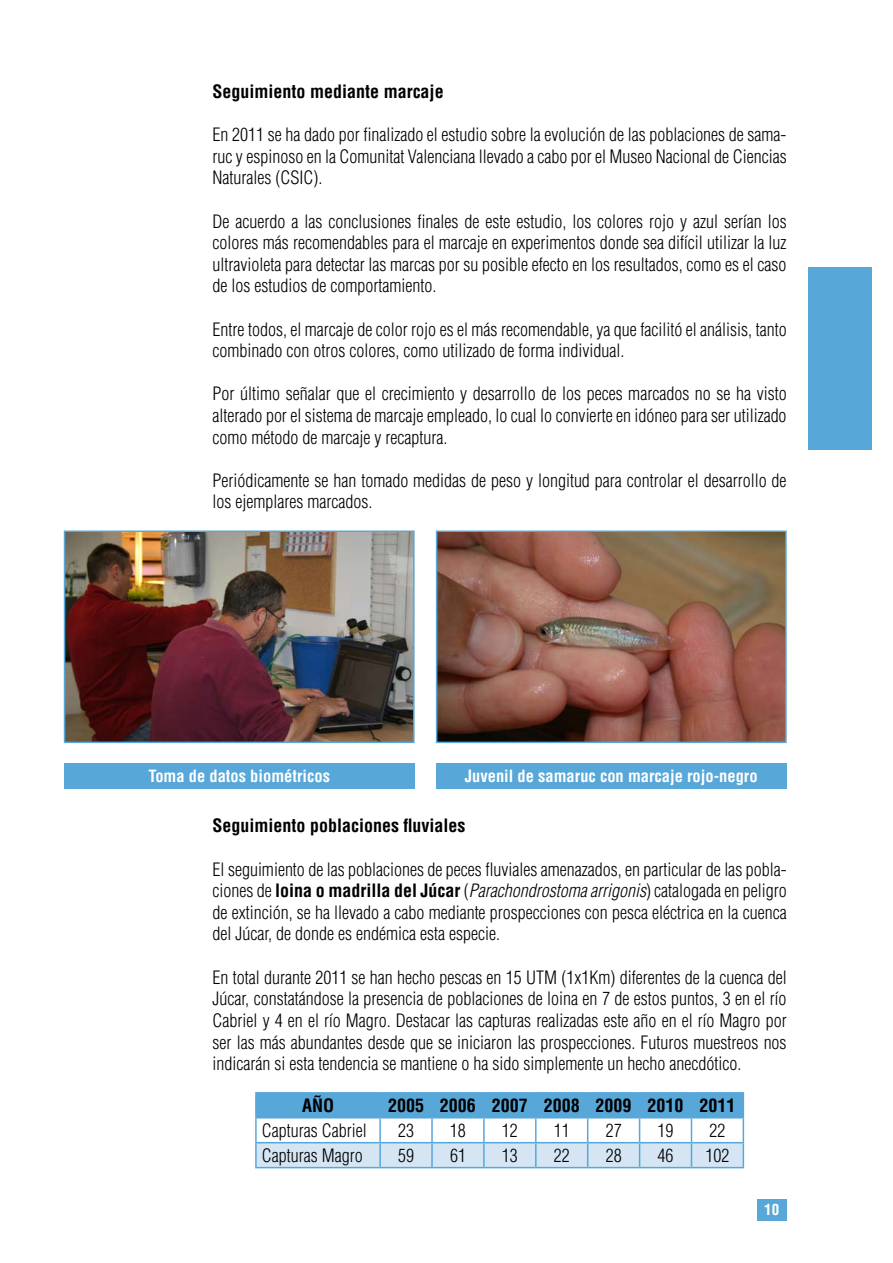
<style>
.page{position:relative;width:893px;height:1263px;background:#fff}
.page>*{position:absolute;margin:0;border:0;box-sizing:border-box;transform-origin:0 0}
.t1{font:300 condensed 18px/21.6px "Helvetica LT Std";color:#000;text-align:justify}
.t2{font:700 condensed 18px "Helvetica LT Std";color:#000}
.t3{font:700 condensed 16.5px "Helvetica LT Std";color:#fff}
.t4{font:700 condensed 15px "Helvetica LT Std";color:#fff}
.s1{font-weight:700}
.s2{font-style:italic}
</style>
<div class="page">
<div style="left:757px;top:1199px;width:30px;height:21px;background:#57a7d9"></div>
<div style="left:808px;top:267px;width:64px;height:182px;background:#57a7d9"></div>
<img style="left:67px;top:533px;width:345px;height:207px">
<div style="left:64px;top:530px;width:351px;height:213px;border:2px solid #57a7d9"></div>
<div style="left:64px;top:764px;width:351px;height:25px;background:#57a7d9"></div>
<img style="left:439px;top:533px;width:345px;height:207px">
<div style="left:436px;top:530px;width:351px;height:213px;border:2px solid #57a7d9"></div>
<div style="left:436px;top:764px;width:351px;height:25px;background:#57a7d9"></div>
<hr style="left:255px;top:1092px;width:125px;height:1px;background:#57a7d9">
<hr style="left:255px;top:1093px;width:2px;height:24px;background:#57a7d9">
<hr style="left:380px;top:1092px;width:52px;height:1px;background:#57a7d9">
<hr style="left:432px;top:1092px;width:52px;height:1px;background:#57a7d9">
<hr style="left:484px;top:1092px;width:52px;height:1px;background:#57a7d9">
<hr style="left:536px;top:1092px;width:52px;height:1px;background:#57a7d9">
<hr style="left:588px;top:1092px;width:52px;height:1px;background:#57a7d9">
<hr style="left:640px;top:1092px;width:51px;height:1px;background:#57a7d9">
<hr style="left:691px;top:1092px;width:53px;height:1px;background:#57a7d9">
<hr style="left:255px;top:1117px;width:125px;height:1px;background:#57a7d9">
<hr style="left:255px;top:1118px;width:2px;height:24px;background:#57a7d9">
<hr style="left:255px;top:1142px;width:125px;height:1px;background:#57a7d9">
<hr style="left:255px;top:1143px;width:2px;height:24px;background:#57a7d9">
<svg style="left:256px;top:1093px;width:488px;height:74px"></svg>
<hr style="left:255px;top:1167px;width:125px;height:1px;background:#57a7d9">
<hr style="left:380px;top:1167px;width:52px;height:1px;background:#57a7d9">
<hr style="left:432px;top:1167px;width:52px;height:1px;background:#57a7d9">
<hr style="left:484px;top:1167px;width:52px;height:1px;background:#57a7d9">
<hr style="left:536px;top:1167px;width:52px;height:1px;background:#57a7d9">
<hr style="left:588px;top:1167px;width:52px;height:1px;background:#57a7d9">
<hr style="left:640px;top:1167px;width:51px;height:1px;background:#57a7d9">
<hr style="left:691px;top:1167px;width:53px;height:1px;background:#57a7d9">
<p class="t2" style="left:213px;top:80px;width:233px">Seguimiento mediante marcaje</p>
<p class="t1" style="left:213px;top:124px;width:576px">En 2011 se ha dado por finalizado el estudio sobre la evolución de las poblaciones de sama&shy;ruc y espinoso en la Comunitat Valenciana llevado a cabo por el Museo Nacional de Ciencias Naturales (CSIC).</p>
<p class="t1" style="left:213px;top:210px;width:576px">De acuerdo a las conclusiones finales de este estudio, los colores rojo y azul serían los colores más recomendables para el marcaje en experimentos donde sea difícil utilizar la luz ultravioleta para detectar las marcas por su posible efecto en los resultados, como es el caso de los estudios de comportamiento.</p>
<p class="t1" style="left:213px;top:318px;width:576px">Entre todos, el marcaje de color rojo es el más recomendable, ya que facilitó el análisis, tanto combinado con otros colores, como utilizado de forma individual.</p>
<p class="t1" style="left:213px;top:383px;width:576px">Por último señalar que el crecimiento y desarrollo de los peces marcados no se ha visto alterado por el sistema de marcaje empleado, lo cual lo convierte en idóneo para ser utilizado como método de marcaje y recaptura.</p>
<p class="t1" style="left:213px;top:469px;width:575px">Periódicamente se han tomado medidas de peso y longitud para controlar el desarrollo de los ejemplares marcados.</p>
<p class="t3" style="left:148px;top:766px;width:183px">Toma de datos biométricos</p>
<p class="t3" style="left:465px;top:766px;width:294px">Juvenil de samaruc con marcaje rojo-negro</p>
<p class="t2" style="left:213px;top:815px;width:255px">Seguimiento poblaciones fluviales</p>
<p class="t1" style="left:213px;top:858px;width:576px">El seguimiento de las poblaciones de peces fluviales amenazados, en particular de las pobla&shy;ciones de <span class="s1">loina o madrilla del Júcar</span> (<span class="s2">Parachondrostoma arrigonis</span>) catalogada en peligro de extinción, se ha llevado a cabo mediante prospecciones con pesca eléctrica en la cuenca del Júcar, de donde es endémica esta especie.</p>
<p class="t1" style="left:213px;top:966px;width:576px">En total durante 2011 se han hecho pescas en 15 UTM (1x1Km) diferentes de la cuenca del Júcar, constatándose la presencia de poblaciones de loina en 7 de estos puntos, 3 en el río Cabriel y 4 en el río Magro. Destacar las capturas realizadas este año en el río Magro por ser las más abundantes desde que se iniciaron las prospecciones. Futuros muestreos nos indicarán si esta tendencia se mantiene o ha sido simplemente un hecho anecdótico.</p>
<p class="t2" style="left:302px;top:1094px;width:34px">AÑO</p>
<p class="t2" style="left:388px;top:1094px;width:349px">2005 2006 2007 2008 2009 2010 2011</p>
<p class="t1" style="left:262px;top:1119px;width:106px">Capturas Cabriel</p>
<p class="t1" style="left:398px;top:1119px;width:17px">23</p>
<p class="t1" style="left:450px;top:1119px;width:17px">18</p>
<p class="t1" style="left:502px;top:1119px;width:17px">12</p>
<p class="t1" style="left:554px;top:1119px;width:17px">11</p>
<p class="t1" style="left:606px;top:1119px;width:17px">27</p>
<p class="t1" style="left:658px;top:1119px;width:17px">19</p>
<p class="t1" style="left:709px;top:1119px;width:17px">22</p>
<p class="t1" style="left:262px;top:1144px;width:102px">Capturas Magro</p>
<p class="t1" style="left:398px;top:1144px;width:17px">59</p>
<p class="t1" style="left:450px;top:1144px;width:17px">61</p>
<p class="t1" style="left:502px;top:1144px;width:17px">13</p>
<p class="t1" style="left:554px;top:1144px;width:17px">22</p>
<p class="t1" style="left:606px;top:1144px;width:17px">28</p>
<p class="t1" style="left:658px;top:1144px;width:17px">46</p>
<p class="t1" style="left:705px;top:1144px;width:25px">102</p>
<p class="t4" style="left:764px;top:1200px;width:16px">10</p>
</div>
